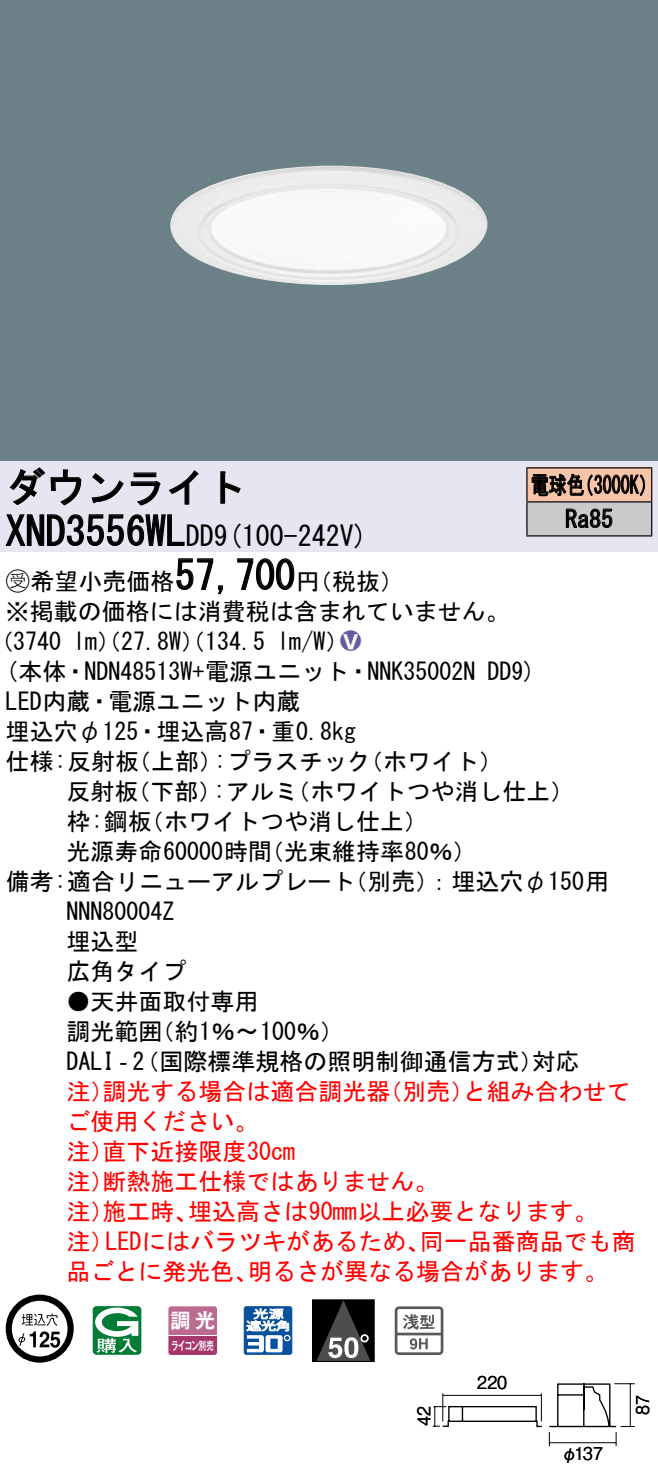
<style>
.page{position:relative;width:658px;height:1484px;background:#fff}
.page>*{position:absolute;margin:0;border:0;box-sizing:border-box;transform-origin:0 0}
.t1{font:40px "MS Gothic";color:#000}
.t2{font:28px "MS Gothic";color:#000}
.t3{font:24px/30px "MS Gothic";color:#000}
.t4{font:24px/30px "MS Gothic";color:#f00}
.t5{font:24px/34px "MS Gothic";color:#000;scale:.75 1}
.t6{font:24px "Ford Classification 1";color:#635aa0}
.t7{font:20px "Gothic MB101 Pro De Bold 90 pv RKSJ H";color:#fff}
.t8{font:17.6px "Gothic BBB Pro Medium 90 pv RKSJ H";letter-spacing:.005em;color:#000;scale:.9 1}
.t9{font:11.6px "Gothic MB101 Pro De Bold 90 pv RKSJ H";letter-spacing:-.05em;color:#fff;scale:.65 1}
.s1{font-size:28px}
.s2{font-family:"Ford Classification 1"}
.s3{color:#fff}
</style>
<div class="page">
<div style="left:0;top:0;width:658px;height:462px;background:#6c8087"></div>
<img style="left:170px;top:166px;width:318px;height:119px">
<div style="left:0;top:462px;width:658px;height:90px;background:#e6e5f2"></div>
<svg style="left:9px;top:467px;width:73px;height:39px"></svg>
<svg style="left:91px;top:473px;width:33px;height:30px"></svg>
<svg style="left:130px;top:472px;width:30px;height:34px"></svg>
<svg style="left:168px;top:470px;width:30px;height:35px"></svg>
<svg style="left:220px;top:471px;width:21px;height:33px"></svg>
<svg style="left:5px;top:514px;width:180px;height:32px"></svg>
<svg style="left:176px;top:558px;width:47px;height:37px"></svg>
<svg style="left:237px;top:558px;width:58px;height:32px"></svg>
<svg style="left:6px;top:1295px;width:68px;height:68px"></svg>
<svg style="left:93px;top:1306px;width:48px;height:49px"></svg>
<svg style="left:168px;top:1306px;width:49px;height:49px;background:#b55883"></svg>
<hr style="left:168px;top:1335px;width:49px;height:1px;background:#fff">
<svg style="left:244px;top:1306px;width:48px;height:49px"></svg>
<div style="left:312px;top:1300px;width:62px;height:61px;background:#000"></div>
<svg style="left:317px;top:1301px;width:53px;height:59px"></svg>
<div style="left:312px;top:1299px;width:62px;height:63px;border:1px solid #000"></div>
<svg style="left:395px;top:1306px;width:48px;height:49px"></svg>
<div style="left:527px;top:468px;width:124px;height:34px;background:#f7c4a7"></div>
<div style="left:527px;top:502px;width:124px;height:34px;background:#cacaca"></div>
<hr style="left:526px;top:467px;width:126px;height:2px;background:#000">
<hr style="left:526px;top:468px;width:1px;height:33px;background:#000">
<hr style="left:651px;top:468px;width:1px;height:33px;background:#000">
<hr style="left:526px;top:501px;width:126px;height:2px;background:#000">
<hr style="left:526px;top:502px;width:1px;height:33px;background:#000">
<hr style="left:651px;top:502px;width:1px;height:33px;background:#000">
<hr style="left:526px;top:535px;width:126px;height:2px;background:#000">
<svg style="left:531px;top:473px;width:114px;height:24px"></svg>
<svg style="left:565px;top:508px;width:47px;height:20px"></svg>
<svg style="left:432px;top:1383px;width:203px;height:63px"></svg>
<h1 class="t1" style="left:6px;top:467px;width:242px">ダウンライト</h1>
<p class="t2" style="left:214px;top:522px;width:155px">(9 100-242 (V</p>
<h1 class="t1" style="left:6px;top:511px;width:210px">XND3556WL<span class="s1">DD</span></h1>
<h1 class="t1" style="left:175px;top:555px;width:121px">57,700</h1>
<p class="t3" style="left:6px;top:566px;width:505px"><span class="s2">B</span>希望小売価格<br>※掲載の価格には消費税は含まれていません。</p>
<p class="t6" style="left:340px;top:629px;width:22px">2<span class="s3">8</span></p>
<p class="t3" style="left:296px;top:566px;width:109px">（円税抜(</p>
<p class="t3" style="left:277px;top:626px;width:73px">l m (W/</p>
<p class="t3" style="left:-11px;top:626px;width:74px">（3740</p>
<p class="t3" style="left:73px;top:626px;width:193px">lm）（27.8 ）（W 134.5</p>
<p class="t5" style="left:565px;top:468px;width:65px;text-indent:-34px">電球色<br>Ra85</p>
<p class="t5" style="left:575px;top:468px;width:109px">（3000 (K</p>
<p class="t3" style="left:6px;top:656px;width:471px">(本体・NDN48513 +W 電源ユニット・NNK35002N</p>
<p class="t3" style="left:6px;top:686px;width:296px">LED内蔵・電源ユニット内蔵</p>
<p class="t3" style="left:6px;top:716px;width:352px">埋込穴φ125・埋込高87・重0.8kg</p>
<p class="t3" style="left:359px;top:746px;width:145px">（ホワイト(</p>
<p class="t3" style="left:487px;top:656px;width:50px">DD (9</p>
<p class="t3" style="left:214px;top:746px;width:158px">:プラスチック</p>
<p class="t3" style="left:6px;top:746px;width:135px">仕様:反射板</p>
<p class="t3" style="left:127px;top:746px;width:97px">（上部）</p>
<p class="t3" style="left:66px;top:776px;width:73px">反射板</p>
<p class="t3" style="left:126px;top:776px;width:97px">（下部）</p>
<p class="t3" style="left:213px;top:776px;width:86px">:アルミ</p>
<p class="t3" style="left:286px;top:776px;width:289px">（ホワイトつや消し仕上(</p>
<p class="t3" style="left:66px;top:806px;width:87px">枠:鋼板</p>
<p class="t3" style="left:140px;top:806px;width:289px">（ホワイトつや消し仕上(</p>
<p class="t3" style="left:66px;top:836px;width:207px">光源寿命60000時間</p>
<p class="t3" style="left:260px;top:836px;width:218px">（光束維持率80％(</p>
<p class="t3" style="left:66px;top:866px;width:290px;text-indent:-61px">備考:適合リニューアルプレート<br>NNN80004Z<br>埋込型<br>広角タイプ</p>
<p class="t3" style="left:150px;top:986px;width:195px;text-indent:-84px">●天井面取付専用<br>（約1％〜100％(</p>
<p class="t3" style="left:343px;top:866px;width:267px">（別売：）埋込穴φ150用</p>
<p class="t3" style="left:66px;top:1016px;width:97px">調光範囲</p>
<p class="t3" style="left:66px;top:1046px;width:478px">DALI‐（2 国際標準規格の照明制御通信方式）</p>
<p class="t4" style="left:462px;top:1076px;width:169px">と組み合わせて</p>
<p class="t3" style="left:531px;top:1046px;width:49px">対応</p>
<p class="t4" style="left:102px;top:1076px;width:289px">調光する場合は適合調光器</p>
<p class="t4" style="left:378px;top:1076px;width:97px">（別売）</p>
<p class="t4" style="left:66px;top:1076px;width:49px">注）</p>
<p class="t4" style="left:66px;top:1106px;width:193px">ご使用ください。</p>
<p class="t4" style="left:102px;top:1136px;width:194px">直下近接限度30cm</p>
<p class="t4" style="left:102px;top:1136px;width:337px;text-indent:-36px">注）<br>断熱施工仕様ではありません。</p>
<p class="t4" style="left:66px;top:1166px;width:49px">注）</p>
<p class="t4" style="left:188px;top:1196px;width:411px">埋込高さは90mm以上必要となります。</p>
<p class="t4" style="left:102px;top:1196px;width:97px">施工時、</p>
<p class="t4" style="left:66px;top:1196px;width:49px">注）</p>
<p class="t4" style="left:66px;top:1226px;width:49px">注）</p>
<p class="t4" style="left:105px;top:1226px;width:326px">LEDにはバラツキがあるため、</p>
<p class="t4" style="left:420px;top:1226px;width:217px">同一品番商品でも商</p>
<p class="t4" style="left:66px;top:1256px;width:193px">品ごとに発光色、</p>
<p class="t4" style="left:248px;top:1256px;width:362px">明るさが異なる場合があります。</p>
<p class="t7" style="left:171px;top:1304px;width:46px">調光</p>
<p class="t9" style="left:171px;top:1335px;width:67px">ライコン別売</p>
<p class="t8" style="left:410px;top:1426px;width:24px;rotate:-90deg">42</p>
<p class="t8" style="left:477px;top:1369px;width:35px">220</p>
<p class="t8" style="left:574px;top:1440px;width:33px">137</p>
<p class="t8" style="left:561px;top:1440px;width:19px">φ</p>
<p class="t8" style="left:628px;top:1415px;width:24px;rotate:-90deg">87</p>
</div>
